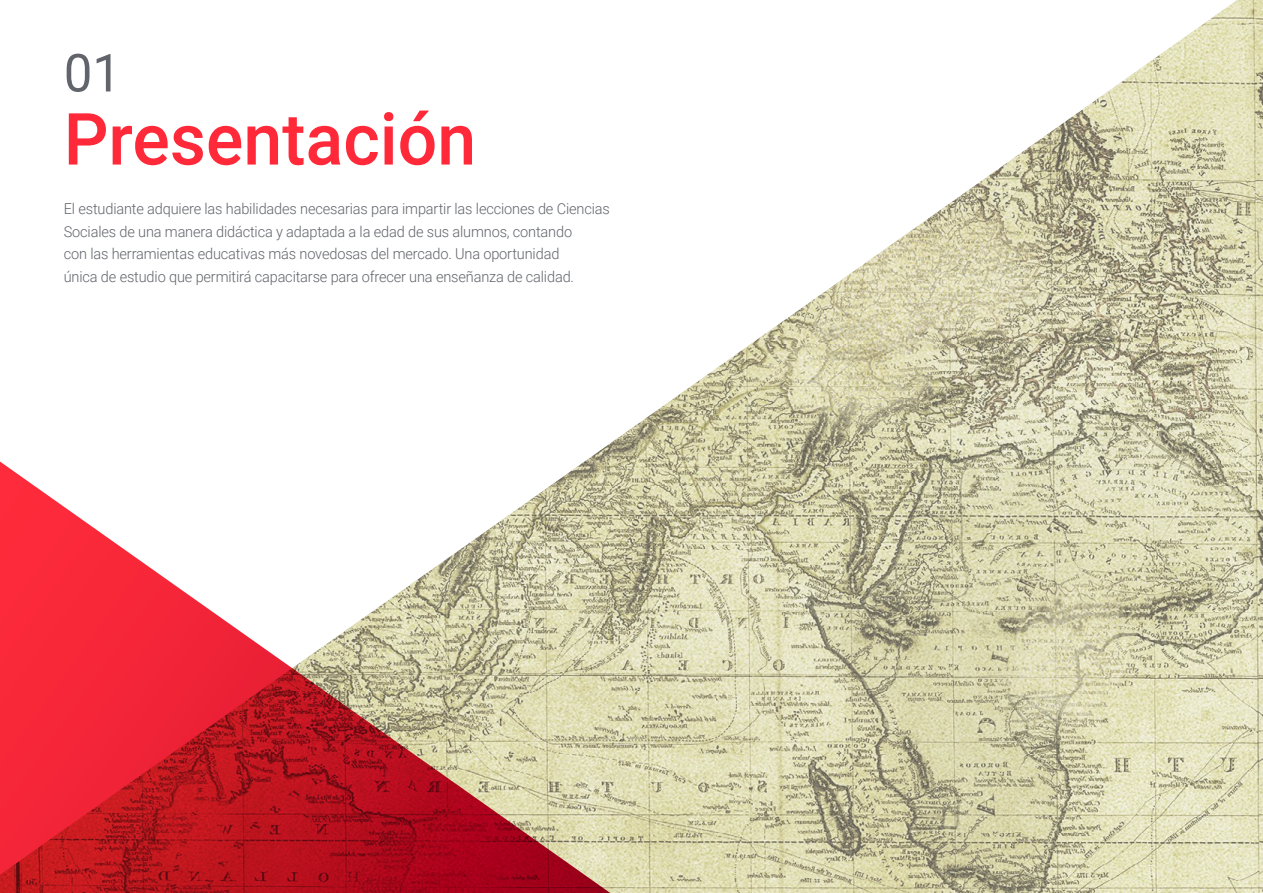
<style>
.page{position:relative;width:1263px;height:893px;background:#fff}
.page>*{position:absolute;margin:0;border:0;box-sizing:border-box;transform-origin:0 0}
.t1{font:500 72px "Roboto";color:#ff293a}
.t2{font:52.5px "Roboto";color:#61646a}
.t3{font:300 15px/22.5px "Roboto";letter-spacing:-.01em;color:#61646a}
</style>
<div class="page">
<img style="left:606px;top:0;width:657px;height:893px">
<svg style="left:0;top:446px;width:640px;height:447px"></svg>
<h2 class="t2" style="left:64px;top:36px;width:59px">01</h2>
<h1 class="t1" style="left:64px;top:89px;width:414px">Presentación</h1>
<p class="t3" style="left:64px;top:197px;width:548px">El estudiante adquiere las habilidades necesarias para impartir las lecciones de Ciencias Sociales de una manera didáctica y adaptada a la edad de sus alumnos, contando<br>con las herramientas educativas más novedosas del mercado. Una oportunidad<br>única de estudio que permitirá capacitarse para ofrecer una enseñanza de calidad.</p>
</div>
